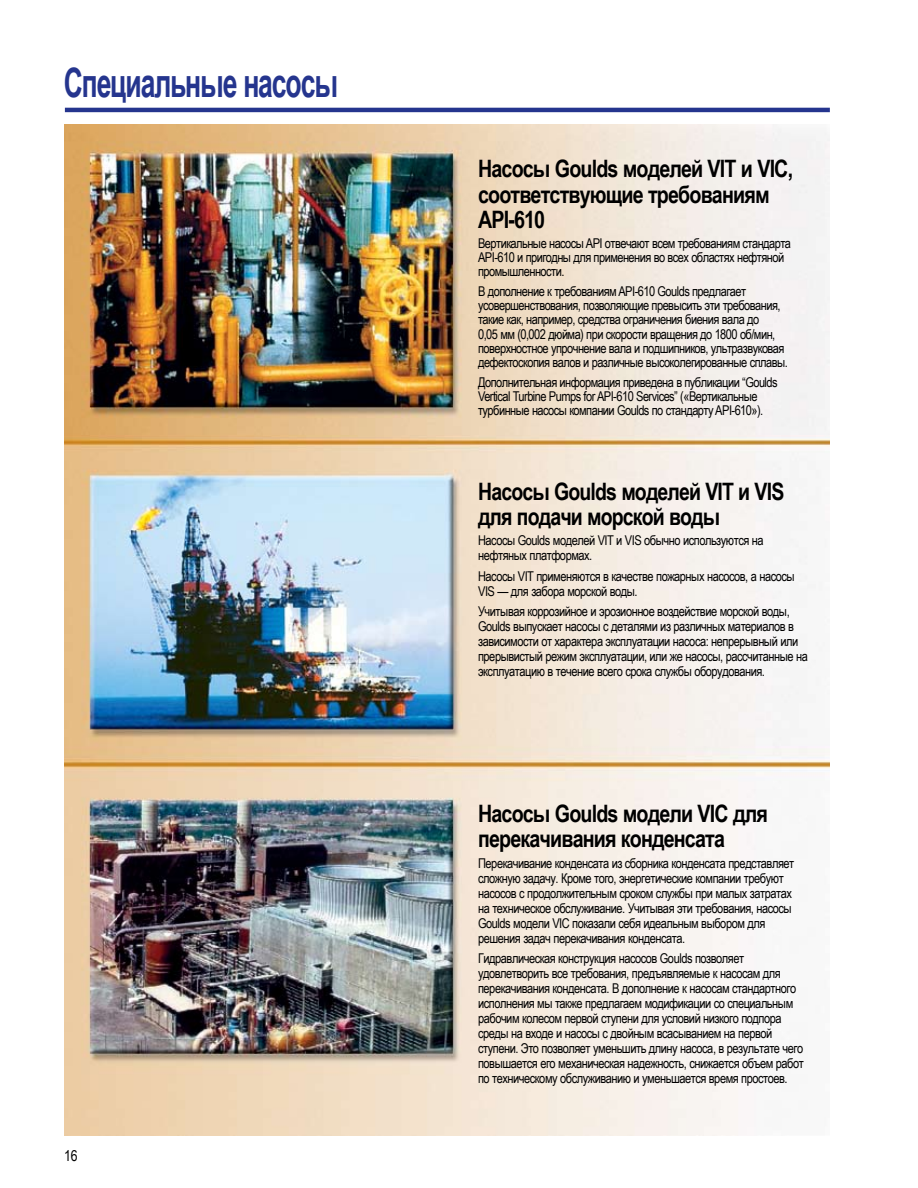
<style>
.page{position:relative;width:918px;height:1188px;background:#fff}
.page>*{position:absolute;margin:0;border:0;box-sizing:border-box;transform-origin:0 0}
.t1{font:700 40.5px "Arial Narrow";letter-spacing:-.035em;color:#25358e;scale:.8 1}
.t2{font:700 24px/25.5px "Arial Narrow";letter-spacing:-.035em;color:#000}
.t3{font:15px "Arial Narrow";color:#000}
.t4{font:13.5px/15px "Arial Narrow";letter-spacing:-.035em;color:#000}
</style>
<div class="page">
<img style="left:65px;top:124px;width:765px;height:1012px">
<hr style="left:65px;top:108px;width:765px;height:4px;background:#25358e">
<h1 class="t1" style="left:64px;top:52px;width:344px">Специальные насосы</h1>
<p class="t3" style="left:64px;top:1144px;width:15px">16</p>
<h2 class="t2" style="left:478px;top:155px;width:317px">Насосы Goulds моделей VIT и VIC, соответствующие требованиям<br>API-610</h2>
<p class="t4" style="left:478px;top:235px;width:315px;line-height:14.2px">Вертикальные насосы API отвечают всем требованиям стандарта<br>API-610 и пригодны для применения во всех областях нефтяной промышленности.</p>
<p class="t4" style="left:478px;top:283px;width:311px;line-height:14.2px">В дополнение к требованиям API-610 Goulds предлагает усовершенствования, позволяющие превысить эти требования, такие как, например, средства ограничения биения вала до<br>0,05 мм (0,002 дюйма) при скорости вращения до 1800 об/мин, поверхностное упрочнение вала и подшипников, ультразвуковая дефектоскопия валов и различные высоколегированные сплавы.</p>
<p class="t4" style="left:478px;top:374px;width:301px;line-height:14.2px">Дополнительная информация приведена в публикации “Goulds<br>Vertical Turbine Pumps for API-610 Services” («Вертикальные турбинные насосы компании Goulds по стандарту API-610»).</p>
<h2 class="t2" style="left:478px;top:477px;width:308px">Насосы Goulds моделей VIT и VIS для подачи морской воды</h2>
<p class="t4" style="left:478px;top:533px;width:287px">Насосы Goulds моделей VIT и VIS обычно используются на нефтяных платформах.</p>
<p class="t4" style="left:478px;top:568px;width:318px">Насосы VIT применяются в качестве пожарных насосов, а насосы<br>VIS — для забора морской воды.</p>
<p class="t4" style="left:478px;top:604px;width:331px">Учитывая коррозийное и эрозионное воздействие морской воды, Goulds выпускает насосы с деталями из различных материалов в зависимости от характера эксплуатации насоса: непрерывный или прерывистый режим эксплуатации, или же насосы, рассчитанные на эксплуатацию в течение всего срока службы оборудования.</p>
<h2 class="t2" style="left:478px;top:799px;width:291px">Насосы Goulds модели VIC для перекачивания конденсата</h2>
<p class="t4" style="left:478px;top:855px;width:318px">Перекачивание конденсата из сборника конденсата представляет сложную задачу. Кроме того, энергетические компании требуют насосов с продолжительным сроком службы при малых затратах на техническое обслуживание. Учитывая эти требования, насосы Goulds модели VIC показали себя идеальным выбором для решения задач перекачивания конденсата.</p>
<p class="t4" style="left:478px;top:950px;width:327px">Гидравлическая конструкция насосов Goulds позволяет удовлетворить все требования, предъявляемые к насосам для перекачивания конденсата. В дополнение к насосам стандартного исполнения мы также предлагаем модификации со специальным рабочим колесом первой ступени для условий низкого подпора среды на входе и насосы с двойным всасыванием на первой ступени. Это позволяет уменьшить длину насоса, в результате чего повышается его механическая надежность, снижается объем работ по техническому обслуживанию и уменьшается время простоев.</p>
</div>
